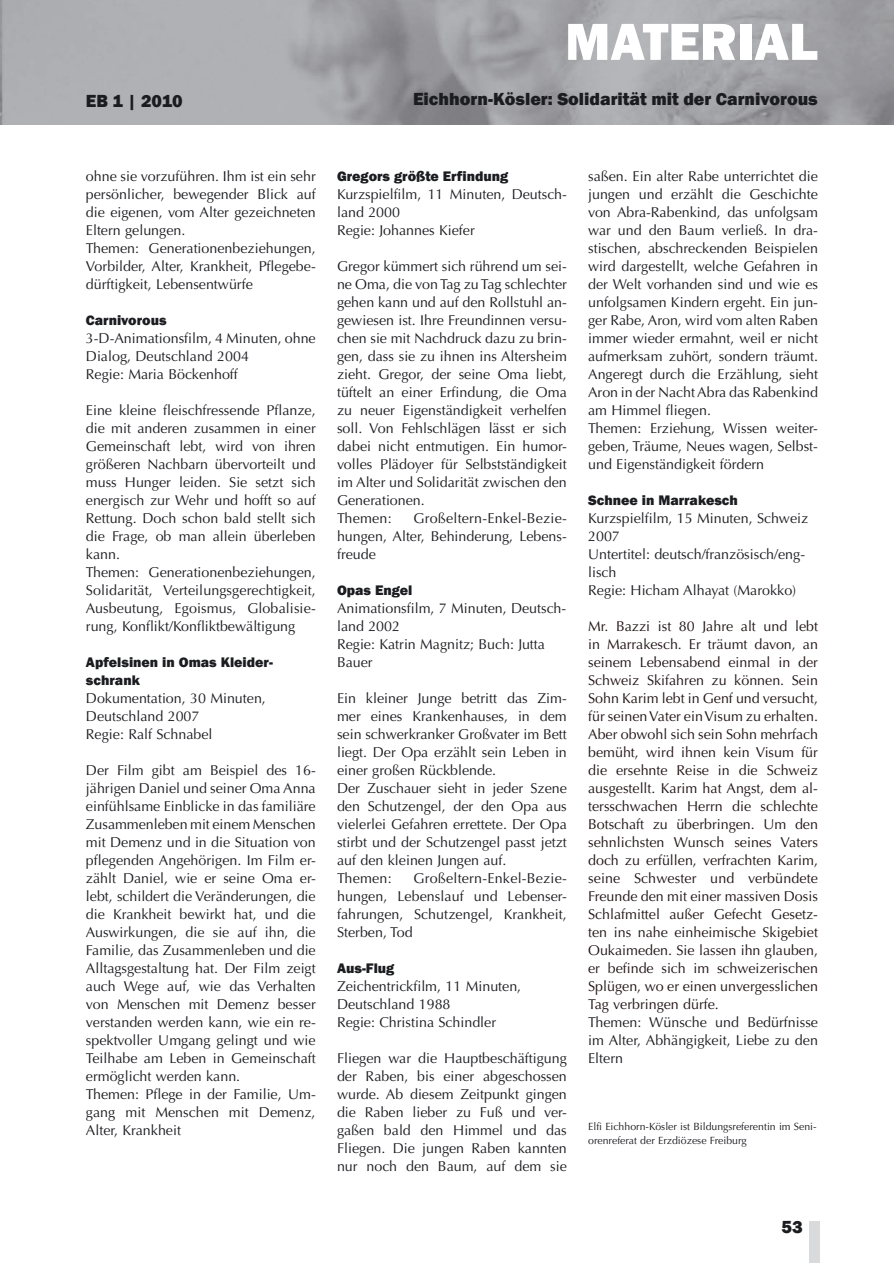
<style>
.page{position:relative;width:894px;height:1263px;background:#fff}
.page>*{position:absolute;margin:0;border:0;box-sizing:border-box;transform-origin:0 0}
.t1{font:800 54px "Franklin Gothic";color:#fff}
.t2{font:800 18px "Franklin Gothic";color:#1b1c20}
.t3{font:14.25px/18px "Optima";color:#1b1c20}
.t4{font:14.25px/18px "Optima";color:#211315;text-align:justify}
.t5{font:800 14.25px/18px "Franklin Gothic";color:#1b1c20}
.t6{font:10.5px/13.5px "Optima";color:#1b1c20}
</style>
<div class="page">
<div style="left:809px;top:1221px;width:10px;height:42px;background:#d8dadc"></div>
<p class="t2" style="left:86px;top:90px;width:98px">EB 1 | 2010</p>
<h1 class="t1" style="left:564px;top:10px;width:254px">MATERIAL</h1>
<p class="t2" style="left:413px;top:88px;width:406px">Eichhorn-Kösler: Solidarität mit der Carnivorous</p>
<p class="t3" style="left:86px;top:168px;width:231px">ohne sie vorzuführen. Ihm ist ein sehr persönlicher, bewegender Blick auf die eigenen, vom Alter gezeichneten Eltern gelungen.<br>Themen: Generationenbeziehungen, Vorbilder, Alter, Krankheit, Pflegebe&shy;dürftigkeit, Lebensentwürfe</p>
<p class="t5" style="left:86px;top:311px;width:82px">Carnivorous</p>
<p class="t3" style="left:86px;top:330px;width:231px">3-D-Animationsfilm, 4 Minuten, ohne<br>Dialog, Deutschland 2004<br>Regie: Maria Böckenhoff</p>
<p class="t3" style="left:86px;top:402px;width:231px">Eine kleine fleischfressende Pflanze, die mit anderen zusammen in einer Gemeinschaft lebt, wird von ihren größeren Nachbarn übervorteilt und muss Hunger leiden. Sie setzt sich energisch zur Wehr und hofft so auf Rettung. Doch schon bald stellt sich die Frage, ob man allein überleben kann.<br>Themen: Generationenbeziehungen, Solidarität, Verteilungsgerechtigkeit, Ausbeutung, Egoismus, Globalisie&shy;rung, Konflikt/Konfliktbewältigung</p>
<p class="t5" style="left:86px;top:653px;width:188px">Apfelsinen in Omas Kleider&shy;schrank</p>
<p class="t3" style="left:86px;top:690px;width:181px">Dokumentation, 30 Minuten,<br>Deutschland 2007<br>Regie: Ralf Schnabel</p>
<p class="t3" style="left:86px;top:762px;width:231px">Der Film gibt am Beispiel des 16- jährigen Daniel und seiner Oma Anna einfühlsame Einblicke in das familiäre Zusammenleben mit einem Menschen mit Demenz und in die Situation von pflegenden Angehörigen. Im Film er&shy;zählt Daniel, wie er seine Oma er&shy;lebt, schildert die Veränderungen, die die Krankheit bewirkt hat, und die Auswirkungen, die sie auf ihn, die Familie, das Zusammenleben und die Alltagsgestaltung hat. Der Film zeigt auch Wege auf, wie das Verhalten von Menschen mit Demenz besser verstanden werden kann, wie ein re&shy;spektvoller Umgang gelingt und wie Teilhabe am Leben in Gemeinschaft ermöglicht werden kann.<br>Themen: Pflege in der Familie, Um&shy;gang mit Menschen mit Demenz, Alter, Krankheit</p>
<p class="t5" style="left:337px;top:167px;width:173px">Gregors größte Erfindung</p>
<p class="t3" style="left:337px;top:186px;width:231px">Kurzspielfilm, 11 Minuten, Deutsch&shy;land 2000<br>Regie: Johannes Kiefer</p>
<p class="t3" style="left:337px;top:258px;width:231px">Gregor kümmert sich rührend um sei&shy;ne Oma, die von Tag zu Tag schlechter gehen kann und auf den Rollstuhl an&shy;gewiesen ist. Ihre Freundinnen versu&shy;chen sie mit Nachdruck dazu zu brin&shy;gen, dass sie zu ihnen ins Altersheim zieht. Gregor, der seine Oma liebt, tüftelt an einer Erfindung, die Oma zu neuer Eigenständigkeit verhelfen soll. Von Fehlschlägen lässt er sich dabei nicht entmutigen. Ein humor&shy;volles Plädoyer für Selbstständigkeit im Alter und Solidarität zwischen den Generationen.<br>Themen:</p>
<p class="t3" style="left:337px;top:510px;width:231px;text-align:justify;text-indent:76px">Großeltern-Enkel-Bezie&shy;hungen, Alter, Behinderung, Lebens&shy;freude</p>
<p class="t5" style="left:337px;top:581px;width:77px">Opas Engel</p>
<p class="t3" style="left:337px;top:600px;width:231px">Animationsfilm, 7 Minuten, Deutsch&shy;land 2002<br>Regie: Katrin Magnitz; Buch: Jutta<br>Bauer</p>
<p class="t3" style="left:337px;top:690px;width:231px">Ein kleiner Junge betritt das Zim&shy;mer eines Krankenhauses, in dem sein schwerkranker Großvater im Bett liegt. Der Opa erzählt sein Leben in einer großen Rückblende.<br>Der Zuschauer sieht in jeder Szene den Schutzengel, der den Opa aus vielerlei Gefahren errettete. Der Opa stirbt und der Schutzengel passt jetzt auf den kleinen Jungen auf.<br>Themen:</p>
<p class="t3" style="left:337px;top:870px;width:231px;text-align:justify;text-indent:76px">Großeltern-Enkel-Bezie&shy;hungen, Lebenslauf und Lebenser&shy;fahrungen, Schutzengel, Krankheit, Sterben, Tod</p>
<p class="t5" style="left:337px;top:959px;width:59px">Aus-Flug</p>
<p class="t3" style="left:337px;top:978px;width:186px">Zeichentrickfilm, 11 Minuten,<br>Deutschland 1988<br>Regie: Christina Schindler</p>
<p class="t3" style="left:337px;top:1050px;width:231px;text-align:justify">Fliegen war die Hauptbeschäftigung der Raben, bis einer abgeschossen wurde. Ab diesem Zeitpunkt gingen die Raben lieber zu Fuß und ver&shy;gaßen bald den Himmel und das Fliegen. Die jungen Raben kannten nur noch den Baum, auf dem sie</p>
<p class="t3" style="left:588px;top:168px;width:231px">saßen. Ein alter Rabe unterrichtet die jungen und erzählt die Geschichte von Abra-Rabenkind, das unfolgsam war und den Baum verließ. In dra&shy;stischen, abschreckenden Beispielen wird dargestellt, welche Gefahren in der Welt vorhanden sind und wie es unfolgsamen Kindern ergeht. Ein jun&shy;ger Rabe, Aron, wird vom alten Raben immer wieder ermahnt, weil er nicht aufmerksam zuhört, sondern träumt.<br>Angeregt durch die Erzählung, sieht Aron in der Nacht Abra das Rabenkind am Himmel fliegen.<br>Themen: Erziehung, Wissen weiter&shy;geben, Träume, Neues wagen, Selbst&shy;und Eigenständigkeit fördern</p>
<p class="t5" style="left:588px;top:491px;width:151px">Schnee in Marrakesch</p>
<p class="t3" style="left:588px;top:510px;width:221px">Kurzspielfilm, 15 Minuten, Schweiz<br>2007<br>Untertitel: deutsch/französisch/eng&shy;lisch<br>Regie: Hicham Alhayat (Marokko)</p>
<p class="t4" style="left:588px;top:618px;width:231px">Mr. Bazzi ist 80 Jahre alt und lebt in Marrakesch. Er träumt davon, an seinem Lebensabend einmal in der Schweiz Skifahren zu können. Sein Sohn Karim lebt in Genf und versucht, für seinen Vater ein Visum zu erhalten.<br>Aber obwohl sich sein Sohn mehrfach bemüht, wird ihnen kein Visum für die ersehnte Reise in die Schweiz ausgestellt. Karim hat Angst, dem al&shy;tersschwachen Herrn die schlechte Botschaft zu überbringen. Um den sehnlichsten Wunsch seines Vaters doch zu erfüllen, verfrachten Karim, seine Schwester und verbündete Freunde den mit einer massiven Dosis Schlafmittel außer Gefecht Gesetz&shy;ten ins nahe einheimische Skigebiet Oukaimeden. Sie lassen ihn glauben, er befinde sich im schweizerischen Splügen, wo er einen unvergesslichen Tag verbringen dürfe.</p>
<p class="t3" style="left:588px;top:1014px;width:231px;text-align:justify">Themen: Wünsche und Bedürfnisse im Alter, Abhängigkeit, Liebe zu den Eltern</p>
<p class="t6" style="left:588px;top:1121px;width:230px">Elfi Eichhorn-Kösler ist Bildungsreferentin im Seni&shy;orenreferat der Erzdiözese Freiburg</p>
<p class="t2" style="left:781px;top:1217px;width:23px">53</p>
</div>
